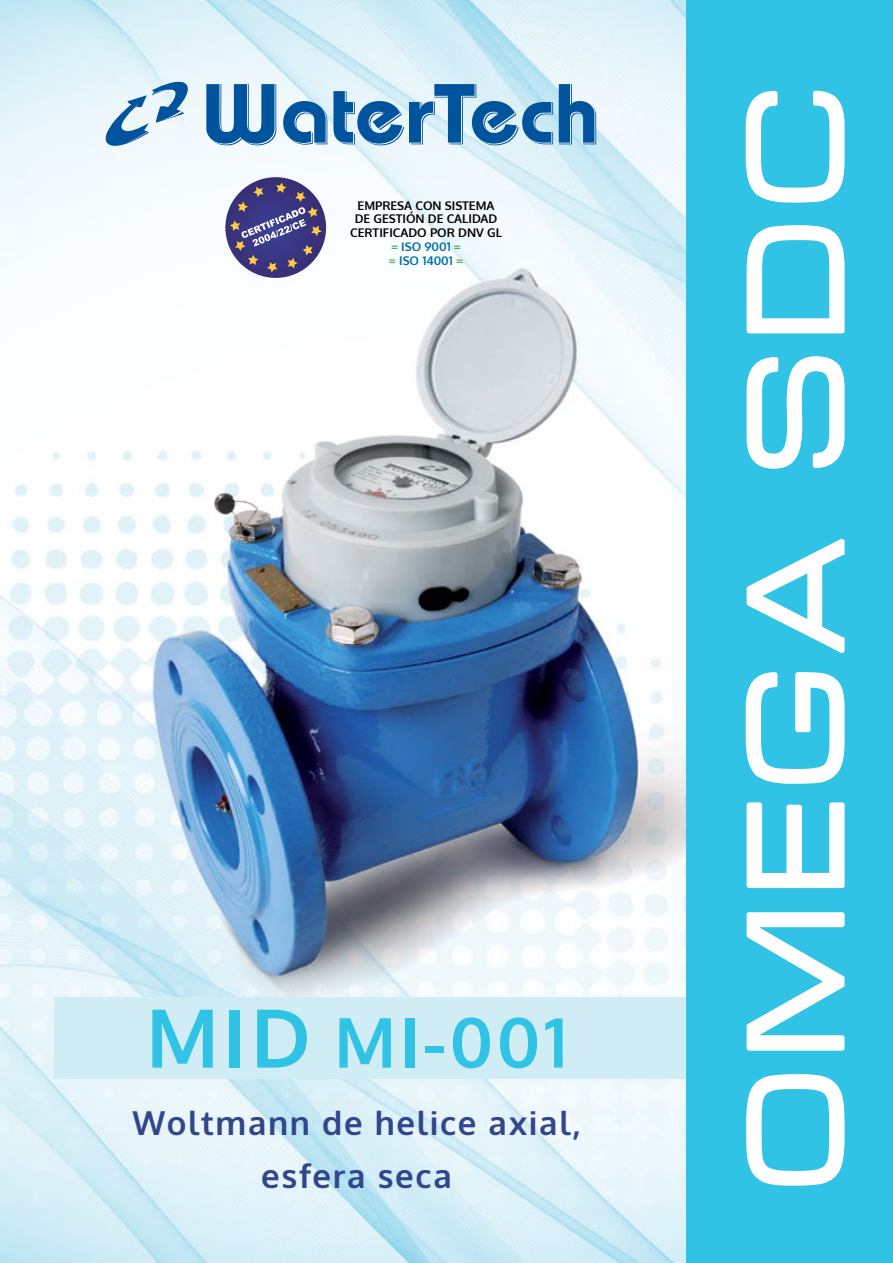
<style>
.page{position:relative;width:893px;height:1263px;background:#fff}
.page>*{position:absolute;margin:0;border:0;box-sizing:border-box;transform-origin:0 0}
.t1{font:150px "Acens";letter-spacing:.1em;color:#fff}
.t2{font:700 69px "Oxygen";color:#30c3e5}
.t3{font:700 33px/52.5px "Oxygen";letter-spacing:.05em;color:#31468b;text-align:center}
.t4{font:700 12px/13.8px "Oxygen";color:#000;text-align:center}
.s1{color:#4aad56}
.s2{color:#006daa}
.s3{font-size:81px}
</style>
<div class="page">
<img style="left:0;top:0;width:687px;height:1263px">
<div style="left:54px;top:997px;width:684px;height:81px;background:#d0edf6"></div>
<div style="left:687px;top:0;width:206px;height:1263px;background:#30c3e5"></div>
<svg style="left:746px;top:1074px;width:99px;height:112px"></svg>
<svg style="left:746px;top:912px;width:99px;height:139px"></svg>
<svg style="left:746px;top:802px;width:99px;height:87px"></svg>
<svg style="left:745px;top:672px;width:100px;height:112px"></svg>
<svg style="left:746px;top:538px;width:99px;height:115px"></svg>
<svg style="left:746px;top:356px;width:99px;height:113px"></svg>
<svg style="left:746px;top:225px;width:99px;height:109px"></svg>
<svg style="left:745px;top:90px;width:100px;height:113px"></svg>
<svg style="left:206px;top:84px;width:70px;height:61px"></svg>
<svg style="left:283px;top:101px;width:44px;height:44px"></svg>
<svg style="left:333px;top:84px;width:220px;height:61px;background:#7aaacf"></svg>
<svg style="left:559px;top:84px;width:37px;height:60px;background:#5b94c3"></svg>
<svg style="left:103px;top:76px;width:89px;height:73px"></svg>
<svg style="left:225px;top:177px;width:101px;height:101px"></svg>
<svg style="left:230px;top:183px;width:92px;height:89px;background:#655e90"></svg>
<p class="t4" style="left:350px;top:199px;width:152px">EMPRESA CON SI STEMA<br>DE GESTI ÓN DE CALIDAD<br>CERTI FICADO POR DNV GL <span class="s1">=</span> <span class="s2">ISO 9001</span> <span class="s1">=<br>=</span> <span class="s2">ISO 14001</span> <span class="s1">=</span></p>
<h2 class="t2" style="left:146px;top:999px;width:422px"><span class="s3">MID</span> MI-001</h2>
<h3 class="t3" style="left:133px;top:1098px;width:449px">WOLTMANN DE HELICE AXIAL,<br>ESFERA SECA</h3>
<h1 class="t1" style="left:719px;top:1191px;width:1103px;rotate:-90deg">OMEGA SDC</h1>
</div>
